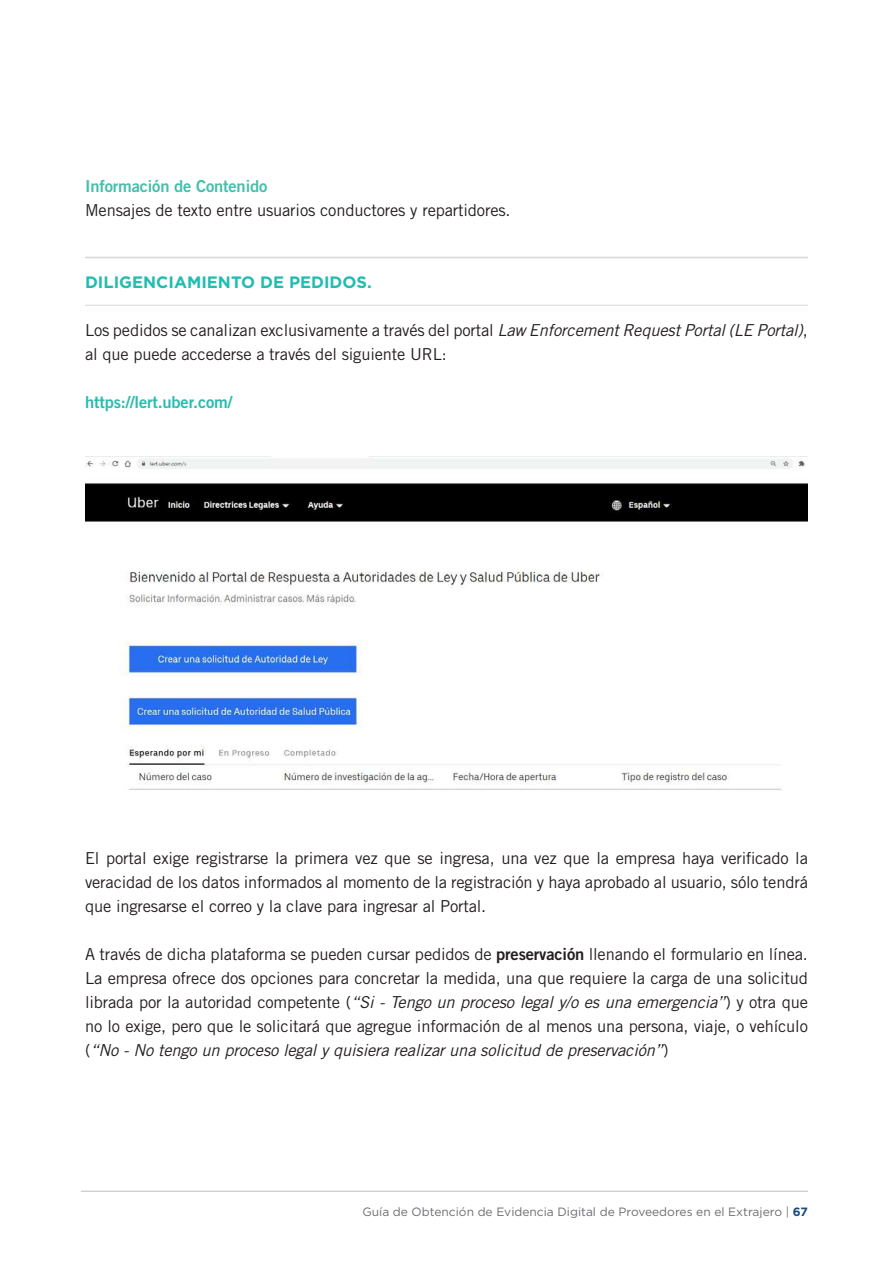
<style>
.page{position:relative;width:893px;height:1263px;background:#fff}
.page>*{position:absolute;margin:0;border:0;box-sizing:border-box;transform-origin:0 0}
.t1{font:16.5px/24px "Trade Gothic LT Std";letter-spacing:-.01em;color:#231f20;text-align:justify}
.t2{font:700 16.5px "Gotham";color:#22bcb0}
.t3{font:16.5px "Trade Gothic LT Std Bd 2";letter-spacing:-.01em;color:#45bfad}
.t4{font:16.5px "Trade Gothic LT Std Bd 2";letter-spacing:-.01em;color:#2abcae}
.t5{font:12px "Gotham";color:#6c6d70}
.s1{font-style:italic}
.s2{font-family:"Trade Gothic LT Std Bd 2"}
.s3{font-weight:700;color:#1a4b7f}
</style>
<div class="page">
<hr style="left:81px;top:1191px;width:727px;height:1px;background:#bebfc2">
<hr style="left:85px;top:257px;width:723px;height:1px;background:#d5d8db">
<hr style="left:85px;top:305px;width:723px;height:1px;background:#d5d8db">
<img style="left:85px;top:456px;width:723px;height:334px">
<p class="t3" style="left:85px;top:176px;width:184px">Información de Contenido</p>
<p class="t1" style="left:85px;top:198px;width:427px">Mensajes de texto entre usuarios conductores y repartidores.</p>
<p class="t2" style="left:85px;top:271px;width:288px">DILIGENCIAMIENTO DE PEDIDOS.</p>
<p class="t1" style="left:85px;top:318px;width:724px">Los pedidos se canalizan exclusivamente a través del portal <span class="s1">Law Enforcement Request Portal (LE Portal)</span>, al que puede accederse a través del siguiente URL:</p>
<p class="t4" style="left:85px;top:392px;width:149px">https://lert.uber.com/</p>
<p class="t1" style="left:85px;top:846px;width:724px">El portal exige registrarse la primera vez que se ingresa, una vez que la empresa haya verificado la veracidad de los datos informados al momento de la registración y haya aprobado al usuario, sólo tendrá que ingresarse el correo y la clave para ingresar al Portal.</p>
<p class="t1" style="left:85px;top:942px;width:724px">A través de dicha plataforma se pueden cursar pedidos de <span class="s2">preservación</span> llenando el formulario en línea.<br>La empresa ofrece dos opciones para concretar la medida, una que requiere la carga de una solicitud librada por la autoridad competente (<span class="s1">“Si - Tengo un proceso legal y/o es una emergencia”</span>) y otra que no lo exige, pero que le solicitará que agregue información de al menos una persona, viaje, o vehículo (<span class="s1">“No - No tengo un proceso legal y quisiera realizar una solicitud de preservación”</span>)</p>
<p class="t5" style="left:362px;top:1204px;width:447px">Guía de Obtención de Evidencia Digital de Proveedores en el Extrajero | <span class="s3">67</span></p>
</div>
